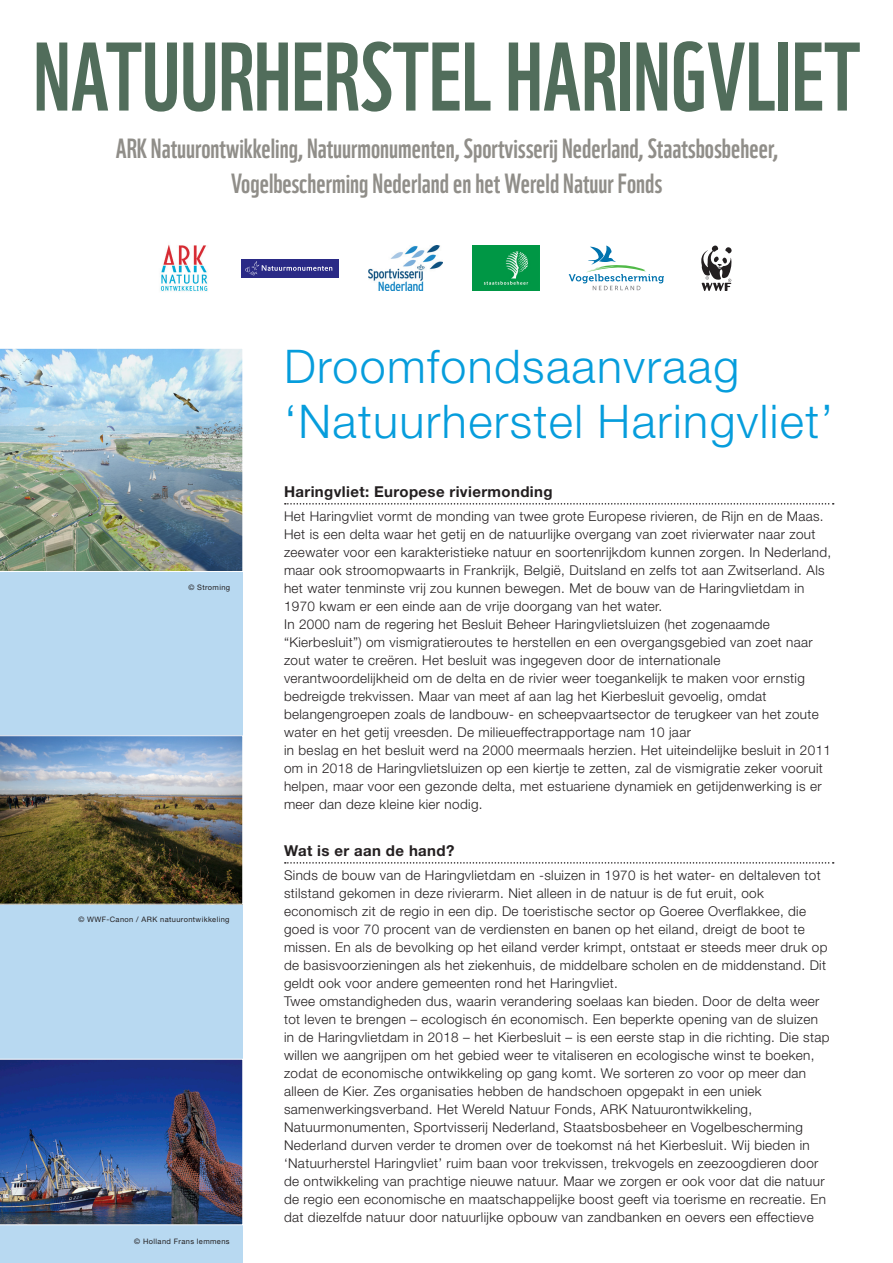
<style>
.page{position:relative;width:893px;height:1263px;background:#fff}
.page>*{position:absolute;margin:0;border:0;box-sizing:border-box;transform-origin:0 0}
.t1{font:94.5px "WWF";color:#516d5b}
.projectnaam{font:300 46.5px/55.5px "Helvetica Neue LT Std";letter-spacing:.03em;color:#069ddc}
.t2{font:27px/35.1px "WWF";color:#908e89;text-align:center}
.tussenkop_2{font:700 15px "Helvetica Neue LT Std";letter-spacing:.025em;color:#231f20}
.tekst_9pt_kopie{font:300 13.5px/18px "Helvetica Neue LT Std";letter-spacing:.025em;color:#231f20}
.fotobijschrift{font:7.5px "Helvetica Neue LT Std";letter-spacing:.05em;color:#231f20}
</style>
<div class="page">
<div style="left:0;top:349px;width:242px;height:914px;background:#b8d9f1"></div>
<svg style="left:285px;top:503px;width:549px;height:2px"></svg>
<svg style="left:285px;top:862px;width:549px;height:2px"></svg>
<img style="left:0;top:735px;width:243px;height:169px">
<img style="left:160px;top:244px;width:48px;height:47px">
<div style="left:241px;top:259px;width:98px;height:19px;background:#2a2a86"></div>
<svg style="left:245px;top:261px;width:87px;height:14px"></svg>
<img style="left:369px;top:246px;width:73px;height:45px">
<img style="left:472px;top:246px;width:67px;height:44px">
<svg style="left:569px;top:246px;width:95px;height:44px"></svg>
<svg style="left:701px;top:245px;width:31px;height:46px"></svg>
<img style="left:0;top:1059px;width:243px;height:166px">
<img style="left:0;top:348px;width:243px;height:224px">
<p class="t1" style="left:33px;top:3px;width:829px">NATUURHERSTEL HARINGVLIET</p>
<p class="t2" style="left:116px;top:128px;width:664px">ARK Natuurontwikkeling, Natuurmonumenten, Sportvisserij Nederland, Staatsbosbeheer,<br>Vogelbescherming Nederland en het Wereld Natuur Fonds</p>
<p class="fotobijschrift" style="left:188px;top:583px;width:43px">© Stroming</p>
<p class="fotobijschrift" style="left:78px;top:915px;width:153px">© WWF-Canon / ARK natuurontwikkeling</p>
<p class="fotobijschrift" style="left:134px;top:1236px;width:97px">© Holland Frans lemmens</p>
<p class="projectnaam" style="left:284px;top:337px;width:551px">Droomfondsaanvraag ‘Natuurherstel Haringvliet’</p>
<p class="tussenkop_2" style="left:284px;top:482px;width:270px">Haringvliet: Europese riviermonding</p>
<p class="tekst_9pt_kopie" style="left:284px;top:507px;width:549px">Het Haringvliet vormt de monding van twee grote Europese rivieren, de Rijn en de Maas.<br>Het is een delta waar het getij en de natuurlijke overgang van zoet rivierwater naar zout zeewater voor een karakteristieke natuur en soortenrijkdom kunnen zorgen. In Nederland, maar ook stroomopwaarts in Frankrijk, België, Duitsland en zelfs tot aan Zwitserland. Als het water tenminste vrij zou kunnen bewegen. Met de bouw van de Haringvlietdam in 1970 kwam er een einde aan de vrije doorgang van het water.</p>
<p class="tekst_9pt_kopie" style="left:284px;top:615px;width:487px">In 2000 nam de regering het Besluit Beheer Haringvlietsluizen (het zogenaamde</p>
<p class="tekst_9pt_kopie" style="left:284px;top:633px;width:530px">“Kierbesluit”) om vismigratieroutes te herstellen en een overgangsgebied van zoet naar zout water te creëren. Het besluit was ingegeven door de internationale</p>
<p class="tekst_9pt_kopie" style="left:284px;top:669px;width:522px">verantwoordelijkheid om de delta en de rivier weer toegankelijk te maken voor ernstig</p>
<p class="tekst_9pt_kopie" style="left:284px;top:687px;width:484px">bedreigde trekvissen. Maar van meet af aan lag het Kierbesluit gevoelig, omdat</p>
<p class="tekst_9pt_kopie" style="left:284px;top:705px;width:536px">belangengroepen zoals de landbouw- en scheepvaartsector de terugkeer van het zoute water en het getij vreesden. De milieueffectrapportage nam 10 jaar</p>
<p class="tekst_9pt_kopie" style="left:284px;top:741px;width:548px">in beslag en het besluit werd na 2000 meermaals herzien. Het uiteindelijke besluit in 2011 om in 2018 de Haringvlietsluizen op een kiertje te zetten, zal de vismigratie zeker vooruit helpen, maar voor een gezonde delta, met estuariene dynamiek en getijdenwerking is er meer dan deze kleine kier nodig.</p>
<p class="tussenkop_2" style="left:284px;top:841px;width:172px">Wat is er aan de hand?</p>
<p class="tekst_9pt_kopie" style="left:284px;top:866px;width:538px">Sinds de bouw van de Haringvlietdam en -sluizen in 1970 is het water- en deltaleven tot stilstand gekomen in deze rivierarm. Niet alleen in de natuur is de fut eruit, ook</p>
<p class="tekst_9pt_kopie" style="left:284px;top:902px;width:545px">economisch zit de regio in een dip. De toeristische sector op Goeree Overflakkee, die goed is voor 70 procent van de verdiensten en banen op het eiland, dreigt de boot te missen. En als de bevolking op het eiland verder krimpt, ontstaat er steeds meer druk op de basisvoorzieningen als het ziekenhuis, de middelbare scholen en de middenstand. Dit geldt ook voor andere gemeenten rond het Haringvliet.</p>
<p class="tekst_9pt_kopie" style="left:284px;top:992px;width:547px">Twee omstandigheden dus, waarin verandering soelaas kan bieden. Door de delta weer tot leven te brengen – ecologisch én economisch. Een beperkte opening van de sluizen in de Haringvlietdam in 2018 – het Kierbesluit – is een eerste stap in die richting. Die stap willen we aangrijpen om het gebied weer te vitaliseren en ecologische winst te boeken, zodat de economische ontwikkeling op gang komt. We sorteren zo voor op meer dan</p>
<p class="tekst_9pt_kopie" style="left:284px;top:1082px;width:479px">alleen de Kier. Zes organisaties hebben de handschoen opgepakt in een uniek</p>
<p class="tekst_9pt_kopie" style="left:284px;top:1100px;width:470px">samenwerkingsverband. Het Wereld Natuur Fonds, ARK Natuurontwikkeling,</p>
<p class="tekst_9pt_kopie" style="left:284px;top:1118px;width:543px">Natuurmonumenten, Sportvisserij Nederland, Staatsbosbeheer en Vogelbescherming Nederland durven verder te dromen over de toekomst ná het Kierbesluit. Wij bieden in ‘Natuurherstel Haringvliet’ ruim baan voor trekvissen, trekvogels en zeezoogdieren door de ontwikkeling van prachtige nieuwe natuur. Maar we zorgen er ook voor dat die natuur de regio een economische en maatschappelijke boost geeft via toerisme en recreatie. En dat diezelfde natuur door natuurlijke opbouw van zandbanken en oevers een effectieve</p>
</div>
